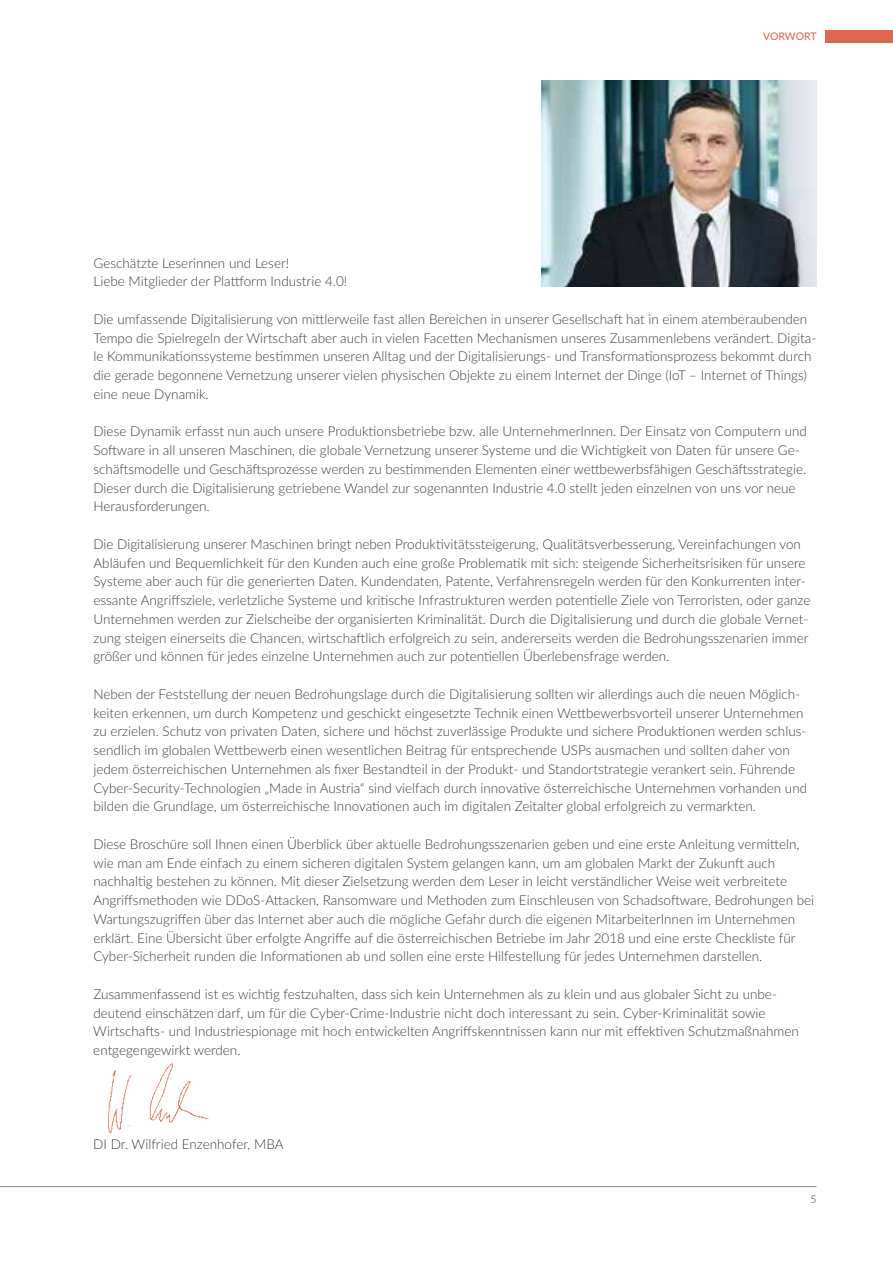
<style>
.page{position:relative;width:893px;height:1263px;background:#fff}
.page>*{position:absolute;margin:0;border:0;box-sizing:border-box;transform-origin:0 0}
.t1{font:300 13.5px/18.8px "Lato";color:#3c3c3b}
.t2{font:500 10.5px "Lato";letter-spacing:-.01em;color:#dd674c}
.t3{font:10.5px "Lato";color:#878786}
</style>
<div class="page">
<div style="left:825px;top:30px;width:68px;height:13px;background:#dd674c"></div>
<hr style="left:0;top:1186px;width:816px;height:1px;background:#878786">
<img style="left:108px;top:1063px;width:101px;height:71px">
<img style="left:541px;top:80px;width:275px;height:206px">
<p class="t2" style="left:763px;top:31px;width:55px">VORWORT</p>
<p class="t1" style="left:94px;top:254px;width:255px">Geschätzte Leserinnen und Leser!<br>Liebe Mitglieder der Plattform Industrie 4.0!</p>
<p class="t1" style="left:94px;top:309px;width:724px">Die umfassende Digitalisierung von mittlerweile fast allen Bereichen in unserer Gesellschaft hat in einem atemberaubenden Tempo die Spielregeln der Wirtschaft aber auch in vielen Facetten Mechanismen unseres Zusammenlebens verändert. Digita&shy;le Kommunikationssysteme bestimmen unseren Alltag und der Digitalisierungs- und Transformationsprozess bekommt durch die gerade begonnene Vernetzung unserer vielen physischen Objekte zu einem Internet der Dinge (IoT – Internet of Things) eine neue Dynamik.</p>
<p class="t1" style="left:93px;top:422px;width:715px">Diese Dynamik erfasst nun auch unsere Produktionsbetriebe bzw. alle UnternehmerInnen. Der Einsatz von Computern und Software in all unseren Maschinen, die globale Vernetzung unserer Systeme und die Wichtigkeit von Daten für unsere Ge&shy;schäftsmodelle und Geschäftsprozesse werden zu bestimmenden Elementen einer wettbewerbsfähigen Geschäftsstrategie.<br>Dieser durch die Digitalisierung getriebene Wandel zur sogenannten Industrie 4.0 stellt jeden einzelnen von uns vor neue Herausforderungen.</p>
<p class="t1" style="left:93px;top:534px;width:719px">Die Digitalisierung unserer Maschinen bringt neben Produktivitätssteigerung, Qualitätsverbesserung, Vereinfachungen von Abläufen und Bequemlichkeit für den Kunden auch eine große Problematik mit sich: steigende Sicherheitsrisiken für unsere Systeme aber auch für die generierten Daten. Kundendaten, Patente, Verfahrensregeln werden für den Konkurrenten inter&shy;essante Angriffsziele, verletzliche Systeme und kritische Infrastrukturen werden potentielle Ziele von Terroristen, oder ganze Unternehmen werden zur Zielscheibe der organisierten Kriminalität. Durch die Digitalisierung und durch die globale Vernet&shy;zung steigen einerseits die Chancen, wirtschaftlich erfolgreich zu sein, andererseits werden die Bedrohungsszenarien immer größer und können für jedes einzelne Unternehmen auch zur potentiellen Überlebensfrage werden.</p>
<p class="t1" style="left:93px;top:684px;width:715px">Neben der Feststellung der neuen Bedrohungslage durch die Digitalisierung sollten wir allerdings auch die neuen Möglich&shy;keiten erkennen, um durch Kompetenz und geschickt eingesetzte Technik einen Wettbewerbsvorteil unserer Unternehmen zu erzielen. Schutz von privaten Daten, sichere und höchst zuverlässige Produkte und sichere Produktionen werden schlus&shy;sendlich im globalen Wettbewerb einen wesentlichen Beitrag für entsprechende USPs ausmachen und sollten daher von jedem österreichischen Unternehmen als fixer Bestandteil in der Produkt- und Standortstrategie verankert sein. Führende Cyber-Security-Technologien „Made in Austria“ sind vielfach durch innovative österreichische Unternehmen vorhanden und bilden die Grundlage, um österreichische Innovationen auch im digitalen Zeitalter global erfolgreich zu vermarkten.</p>
<p class="t1" style="left:93px;top:834px;width:722px">Diese Broschüre soll Ihnen einen Überblick über aktuelle Bedrohungsszenarien geben und eine erste Anleitung vermitteln, wie man am Ende einfach zu einem sicheren digitalen System gelangen kann, um am globalen Markt der Zukunft auch nachhaltig bestehen zu können. Mit dieser Zielsetzung werden dem Leser in leicht verständlicher Weise weit verbreitete Angriffsmethoden wie DDoS-Attacken, Ransomware und Methoden zum Einschleusen von Schadsoftware, Bedrohungen bei Wartungszugriffen über das Internet aber auch die mögliche Gefahr durch die eigenen MitarbeiterInnen im Unternehmen erklärt. Eine Übersicht über erfolgte Angriffe auf die österreichischen Betriebe im Jahr 2018 und eine erste Checkliste für Cyber-Sicherheit runden die Informationen ab und sollen eine erste Hilfestellung für jedes Unternehmen darstellen.</p>
<p class="t1" style="left:93px;top:984px;width:707px">Zusammenfassend ist es wichtig festzuhalten, dass sich kein Unternehmen als zu klein und aus globaler Sicht zu unbe&shy;deutend einschätzen darf, um für die Cyber-Crime-Industrie nicht doch interessant zu sein. Cyber-Kriminalität sowie Wirtschafts- und Industriespionage mit hoch entwickelten Angriffskenntnissen kann nur mit effektiven Schutzmaßnahmen entgegengewirkt werden.</p>
<p class="t1" style="left:93px;top:1134px;width:192px">DI Dr. Wilfried Enzenhofer, MBA</p>
<p class="t3" style="left:810px;top:1193px;width:8px">5</p>
</div>
